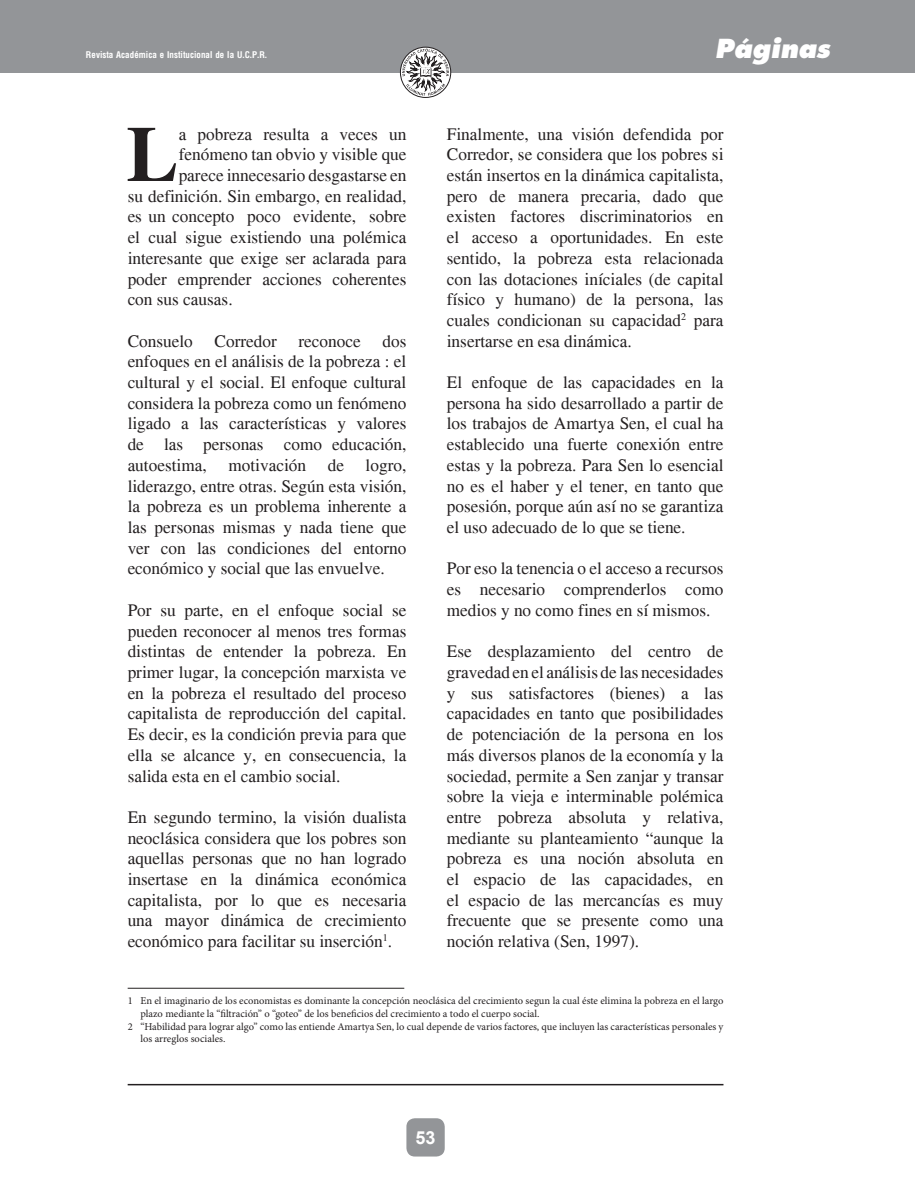
<style>
.page{position:relative;width:915px;height:1191px;background:#fff}
.page>*{position:absolute;margin:0;border:0;box-sizing:border-box;transform-origin:0 0}
.t1{font:700 78.15px "Times";color:#231f20}
.t2{font:italic 800 25.5px "Futura Std";letter-spacing:-.005em;color:#fff}
.t3{font:700 18px "Arial";color:#fff}
.t4{font:17.25px/20.7px "Times";color:#231f20;text-align:justify}
.t5{font:10.5px "Minion Pro";color:#231f20}
.t6{font:700 condensed 9px "Arena";color:#fff}
</style>
<div class="page">
<div style="left:406px;top:1118px;width:38px;height:38px;background:#939598;border-radius:9px"></div>
<div style="left:0;top:0;width:914px;height:72px;background:#939598"></div>
<svg style="left:399px;top:46px;width:52px;height:52px"></svg>
<hr style="left:128px;top:1084px;width:595px;height:1px;background:#231f20">
<hr style="left:128px;top:988px;width:276px;height:1px;background:#231f20">
<p class="t6" style="left:86px;top:50px;width:183px">Revista Académica e Institucional de la U.C.P.R.</p>
<h1 class="t1" style="left:126px;top:106px;width:54px">L</h1>
<p class="t4" style="left:179px;top:123px;width:229px">a pobreza resulta a veces un</p>
<p class="t4" style="left:179px;top:144px;width:229px">fenómeno tan obvio y visible que</p>
<p class="t4" style="left:179px;top:165px;width:229px">parece innecesario desgastarse en</p>
<p class="t4" style="left:128px;top:185px;width:280px">su definición. Sin embargo, en realidad,</p>
<p class="t4" style="left:128px;top:206px;width:280px">es un concepto poco evidente, sobre</p>
<p class="t4" style="left:128px;top:227px;width:280px">el cual sigue existiendo una polémica</p>
<p class="t4" style="left:128px;top:247px;width:280px">interesante que exige ser aclarada para</p>
<p class="t4" style="left:128px;top:268px;width:280px">poder emprender acciones coherentes</p>
<p class="t4" style="left:128px;top:289px;width:106px">con sus causas.</p>
<p class="t4" style="left:128px;top:330px;width:67px">Consuelo</p>
<p class="t4" style="left:214px;top:330px;width:64px">Corredor</p>
<p class="t4" style="left:298px;top:330px;width:64px">reconoce</p>
<p class="t4" style="left:128px;top:330px;width:280px;text-indent:255px">dos enfoques en el análisis de la pobreza : el cultural y el social. El enfoque cultural considera la pobreza como un fenómeno ligado a las características y valores de las personas como educación, autoestima,</p>
<p class="t4" style="left:128px;top:454px;width:280px;text-indent:238px">logro, liderazgo, entre otras. Según esta visión, la pobreza es un problema inherente a las personas mismas y nada tiene que ver con las condiciones del entorno económico y social que las envuelve.</p>
<p class="t4" style="left:128px;top:599px;width:280px">Por su parte, en el enfoque social se pueden reconocer al menos tres formas distintas de entender la pobreza. En primer lugar, la concepción marxista ve en la pobreza el resultado del proceso capitalista de reproducción del capital.<br>Es decir, es la condición previa para que ella se alcance y, en consecuencia, la salida esta en el cambio social.</p>
<p class="t4" style="left:128px;top:806px;width:280px">En segundo termino, la visión dualista neoclásica considera que los pobres son aquellas personas que no han logrado insertase en la dinámica económica capitalista, por lo que es necesaria una mayor dinámica de crecimiento económico para facilitar su inserción<sup>1</sup>.</p>
<p class="t4" style="left:228px;top:454px;width:79px">motivación</p>
<p class="t4" style="left:327px;top:454px;width:18px">de</p>
<h2 class="t2" style="left:714px;top:33px;width:116px">Páginas</h2>
<p class="t4" style="left:446px;top:123px;width:278px">Finalmente, una visión defendida por Corredor, se considera que los pobres si están insertos en la dinámica capitalista, pero de manera precaria, dado que existen factores discriminatorios en el acceso a oportunidades. En este sentido, la pobreza esta relacionada con las dotaciones iníciales (de capital físico y humano) de la persona, las cuales condicionan su capacidad<sup>2</sup> para insertarse en esa dinámica.</p>
<p class="t4" style="left:446px;top:372px;width:278px">El enfoque de las capacidades en la persona ha sido desarrollado a partir de los trabajos de Amartya Sen, el cual ha establecido una fuerte conexión entre estas y la pobreza. Para Sen lo esencial no es el haber y el tener, en tanto que posesión, porque aún así no se garantiza el uso adecuado de lo que se tiene.</p>
<p class="t4" style="left:446px;top:558px;width:278px">Por eso la tenencia o el acceso a recursos es necesario comprenderlos como medios y no como fines en sí mismos.</p>
<p class="t4" style="left:446px;top:641px;width:278px">Ese desplazamiento del centro de gravedad en el análisis de las necesidades y sus satisfactores (bienes) a las capacidades en tanto que posibilidades de potenciación de la persona en los más diversos planos de la economía y la sociedad, permite a Sen zanjar y transar sobre la vieja e interminable polémica entre pobreza absoluta y relativa, mediante su planteamiento “aunque la pobreza es una noción absoluta en el espacio de las capacidades, en el espacio de las mercancías es muy frecuente que se presente como una noción relativa (Sen, 1997).</p>
<p class="t5" style="left:128px;top:994px;width:597px">1 En el imaginario de los economistas es dominante la concepción neoclásica del crecimiento segun la cual éste elimina la pobreza en el largo</p>
<p class="t5" style="left:140px;top:1006px;width:400px">plazo mediante la “filtración” o “goteo” de los beneficios del crecimiento a todo el cuerpo social.</p>
<p class="t5" style="left:128px;top:1019px;width:597px">2 “Habilidad para lograr algo” como las entiende Amartya Sen, lo cual depende de varios factores, que incluyen las características personales y</p>
<p class="t5" style="left:140px;top:1031px;width:86px">los arreglos sociales.</p>
<p class="t3" style="left:415px;top:1124px;width:22px">53</p>
</div>
